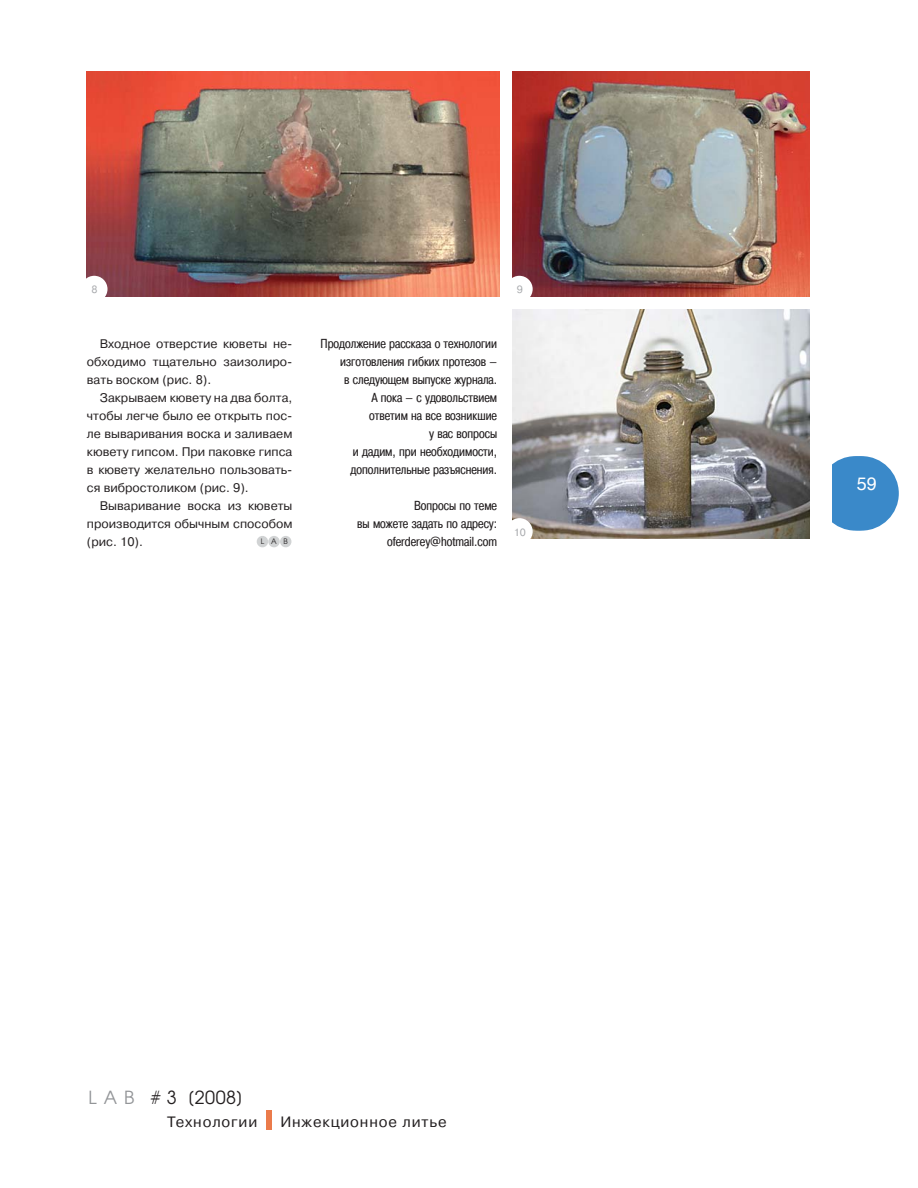
<style>
.page{position:relative;width:918px;height:1188px;background:#fff}
.page>*{position:absolute;margin:0;border:0;box-sizing:border-box;transform-origin:0 0}
.t1{font:18px "Avant Garde Gothic C";color:#231f20}
.t2{font:18px "Helvetica";color:#fff}
.t3{font:15px "Pragmatica C";letter-spacing:.06em;color:#231f20}
.t4{font:13.05px/18px "Pragmatica Cond C";color:#231f20;text-align:right}
.t5{font:12.45px/18px "Pragmatica C";color:#231f20;text-align:justify}
.t6{font:10.5px "Pragmatica C";color:#a7a9ac}
.t7{font:7.5px "Avant Garde Gothic C";color:#231f20}
.s1{color:#939598}
</style>
<div class="page">
<div style="left:824px;top:456px;width:75px;height:75px;background:#3a89c9;border-radius:50%"></div>
<div style="left:266px;top:1111px;width:6px;height:19px;background:#eb7b4b"></div>
<div style="left:818px;top:456px;width:75px;height:75px;background:#3a89c9;border-radius:50%"></div>
<div style="left:791px;top:454px;width:41px;height:78px;background:#fff"></div>
<img style="left:87px;top:71px;width:412px;height:225px">
<img style="left:512px;top:71px;width:298px;height:225px">
<img style="left:512px;top:309px;width:298px;height:230px">
<div style="left:257px;top:536px;width:11px;height:11px;background:#d1d3d4;border-radius:50%"></div>
<div style="left:268px;top:536px;width:12px;height:11px;background:#d1d3d4;border-radius:50%"></div>
<div style="left:280px;top:536px;width:11px;height:11px;background:#d1d3d4;border-radius:50%"></div>
<div style="left:506px;top:276px;width:27px;height:26px;background:#fff;border-radius:50%"></div>
<div style="left:506px;top:518px;width:27px;height:27px;background:#fff;border-radius:50%"></div>
<div style="left:81px;top:276px;width:27px;height:26px;background:#fff;border-radius:50%"></div>
<p class="t6" style="left:92px;top:286px;width:8px">8</p>
<p class="t5" style="left:87px;top:336px;width:207px;text-indent:13px">Входное отверстие кюветы не&shy;обходимо тщательно заизолиро&shy;вать воском (рис. 8).</p>
<p class="t5" style="left:87px;top:390px;width:207px;text-indent:13px">Закрываем кювету на два болта, чтобы легче было ее открыть пос&shy;ле вываривания воска и заливаем кювету гипсом. При паковке гипса в кювету желательно пользовать&shy;ся вибростоликом (рис. 9).</p>
<p class="t5" style="left:87px;top:498px;width:207px;text-indent:13px">Вываривание воска из кюветы производится обычным способом (рис. 10).</p>
<p class="t7" style="left:261px;top:538px;width:29px">LAB</p>
<p class="t6" style="left:517px;top:286px;width:8px">9</p>
<p class="t4" style="left:321px;top:336px;width:178px">Продолжение рассказа о технологии изготовления гибких протезов –<br>в следующем выпуске журнала.<br>А пока – с удовольствием<br>ответим на все возникшие<br>у вас вопросы<br>и дадим, при необходимости, дополнительные разъяснения.</p>
<p class="t4" style="left:357px;top:498px;width:141px">Вопросы по теме<br>вы можете задать по адресу: oferderey@hotmail.com</p>
<p class="t6" style="left:514px;top:528px;width:14px">10</p>
<h1 class="t1" style="left:88px;top:1089px;width:156px"><span class="s1">L A B</span> # 3 [2008]</h1>
<p class="t3" style="left:167px;top:1116px;width:92px">Технологии</p>
<p class="t3" style="left:280px;top:1116px;width:168px">Инжекционное литье</p>
<h1 class="t2" style="left:857px;top:477px;width:22px">59</h1>
</div>
